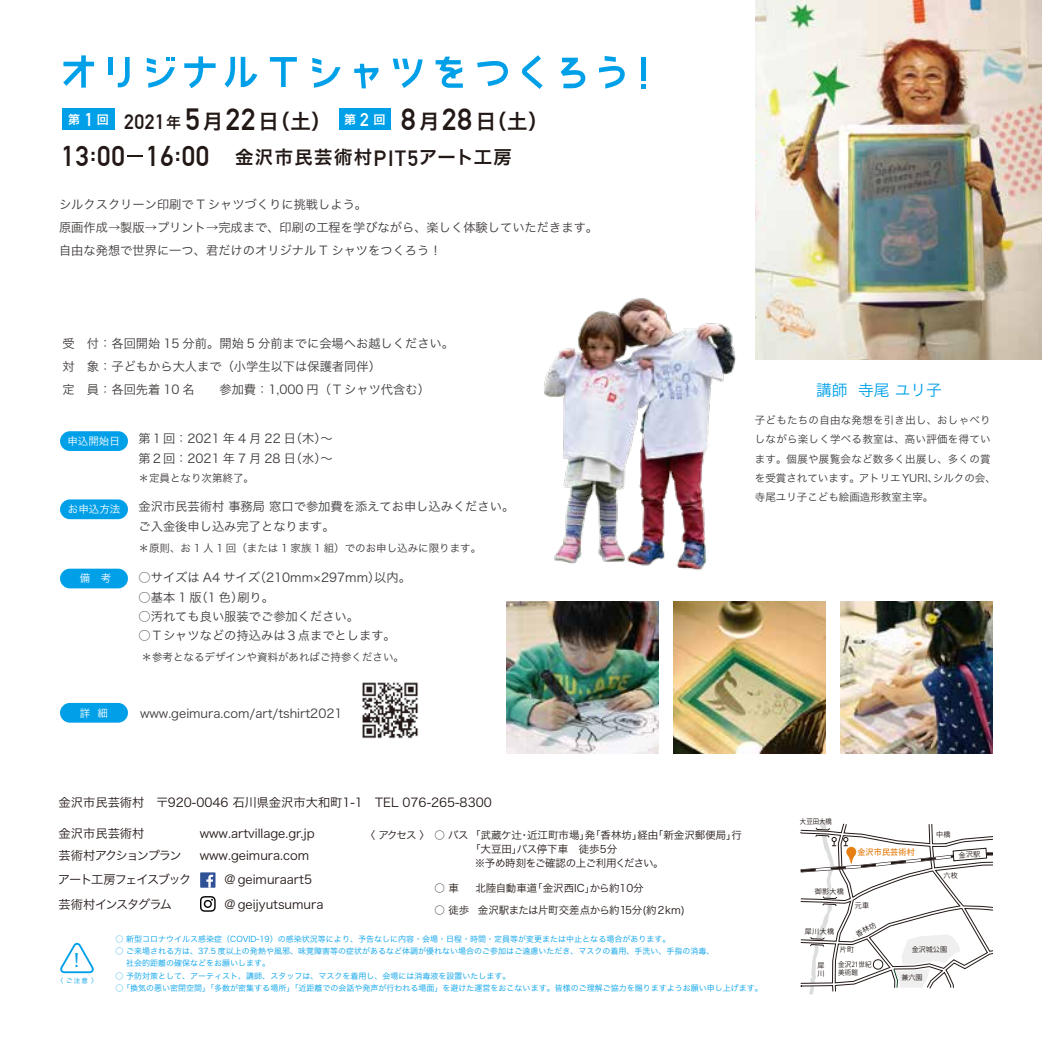
<style>
.page{position:relative;width:1042px;height:1042px;background:#fff}
.page>*{position:absolute;margin:0;border:0;box-sizing:border-box;transform-origin:0 0}
.t1{font:20.47px "Hiragino Sans W6";color:#221815}
.t2{font:700 19.43px "DIN Alternate";color:#00a0e9}
.t3{font:18.38px "Hiragino Sans W6";letter-spacing:.075em;color:#221815}
.t4{font:15.75px "Hiragino Sans W3";color:#00a0e9}
.t5{font:12.25px/22.8px "Hiragino Sans W3";color:#3e3a39}
.t6{font:12.25px "Hira Kaku Pro W3";color:#221815}
.t7{font:12.25px/24.3px "Hira Kaku Pro W3";letter-spacing:-.105em;color:#221815}
.t8{font:12.25px "Hira Kaku Pro W3";letter-spacing:-.12em;color:#221815}
.t9{font:10.5px/19.2px "Hiragino Sans W3";letter-spacing:.025em;color:#3e3a39}
.t10{font:10.5px "Hira Kaku Pro W3";letter-spacing:-.01em;color:#221815}
.t11{font:10.5px "Hiragino Sans W3";color:#3e3a39}
.t12{font:10.5px "Hira Kaku Pro W3";letter-spacing:-.035em;color:#221815}
.t13{font:10.5px "Hira Kaku Pro W3";letter-spacing:-.04em;color:#221815}
.t14{font:10.5px "Hiragino Sans W3";color:#fff}
.t15{font:8.05px/12.2px "Hiragino Sans W3";color:#00a0e9}
.t16{font:500 8.05px "Koz Go Pro";letter-spacing:.025em;color:#e57f14}
.t17{font:7px/8.4px "Koz Go Pro";color:#221815}
.t18{font:7px/8.4px "Koz Go Pro";color:#221815;scale:.93 1}
.t19{font:7px "Koz Go Pro";color:#221815;scale:.9 1}
.t20{font:6.48px "Hira Kaku Pro W3";color:#00a0e9}
.s1{font-family:"DIN Alternate";font-weight:700;font-size:18.03px;color:#fff}
.s2{font-family:"DIN Alternate";font-weight:700}
.s3{font-size:15.05px}
.s4{font-family:"DIN Alternate";font-weight:700;font-size:30.1px}
.s5{font-family:"DIN Alternate";font-weight:700;font-size:28px}
.s6{font-family:"Koz Go Pr 6 N";font-size:28px}
.s7{font-family:"DIN Alternate";font-weight:700;font-size:21.53px}
</style>
<div class="page">
<img style="left:362px;top:682px;width:56px;height:57px">
<div style="left:60px;top:703px;width:68px;height:19px;background:#00a0e9;border-radius:10px"></div>
<img style="left:756px;top:0;width:286px;height:359px">
<div style="left:60px;top:431px;width:68px;height:20px;background:#00a0e9;border-radius:10px"></div>
<div style="left:60px;top:499px;width:68px;height:20px;background:#00a0e9;border-radius:10px"></div>
<div style="left:60px;top:569px;width:68px;height:19px;background:#00a0e9;border-radius:10px"></div>
<img style="left:544px;top:199px;width:249px;height:462px">
<img style="left:840px;top:601px;width:153px;height:152px">
<img style="left:673px;top:601px;width:152px;height:152px">
<img style="left:506px;top:601px;width:152px;height:152px">
<div style="left:63px;top:109px;width:52px;height:21px;background:#00a0e9"></div>
<div style="left:339px;top:109px;width:52px;height:21px;background:#00a0e9"></div>
<div style="left:200px;top:872px;width:15px;height:15px;background:#2f5196"></div>
<svg style="left:206px;top:874px;width:7px;height:13px"></svg>
<svg style="left:200px;top:896px;width:16px;height:16px"></svg>
<svg style="left:60px;top:942px;width:34px;height:32px"></svg>
<svg style="left:477px;top:61px;width:31px;height:25px"></svg>
<svg style="left:522px;top:55px;width:20px;height:34px"></svg>
<svg style="left:560px;top:58px;width:25px;height:30px"></svg>
<svg style="left:599px;top:56px;width:26px;height:32px"></svg>
<svg style="left:435px;top:57px;width:28px;height:31px"></svg>
<div style="left:108px;top:57px;width:5px;height:17px;background:#00a0e9"></div>
<svg style="left:118px;top:57px;width:12px;height:30px"></svg>
<svg style="left:63px;top:55px;width:31px;height:33px"></svg>
<svg style="left:184px;top:56px;width:32px;height:32px"></svg>
<svg style="left:224px;top:57px;width:11px;height:30px"></svg>
<svg style="left:241px;top:57px;width:16px;height:30px"></svg>
<svg style="left:147px;top:57px;width:28px;height:31px"></svg>
<svg style="left:270px;top:57px;width:27px;height:30px"></svg>
<svg style="left:354px;top:64px;width:25px;height:24px"></svg>
<svg style="left:393px;top:59px;width:29px;height:29px"></svg>
<svg style="left:312px;top:58px;width:28px;height:30px"></svg>
<svg style="left:641px;top:84px;width:4px;height:4px"></svg>
<hr style="left:641px;top:57px;width:4px;height:23px;background:#00a0e9">
<svg style="left:800px;top:820px;width:193px;height:175px"></svg>
<h1 class="t1" style="left:68px;top:102px;width:319px"><sup>第</sup> <span class="s1">1</span> <sup>回</sup> <span class="s2">2021</span><span class="s3">年</span> <span class="s4">5</span>月<span class="s4">22</span>日（土） <sup>第</sup> <span class="s1">2</span> <sup>回</sup></h1>
<h1 class="t1" style="left:401px;top:102px;width:149px"><span class="s4">8</span> 月<span class="s4">28</span> 日（土）</h1>
<h3 class="t3" style="left:62px;top:141px;width:452px"><span class="s5">13</span><sup>:</sup><span class="s5">00</span><span class="s6">-</span><span class="s5">16</span><sup>:</sup><span class="s5">00</span> 金沢市民芸術村<span class="s7">PIT5</span>アート工房</h3>
<p class="t5" style="left:59px;top:192px;width:540px">シルクスクリーン印刷で T シャツづくりに挑戦しよう。<br>原画作成→製版→プリント→完成まで、印刷の工程を学びながら、楽しく体験していただきます。自由な発想で世界に一つ、君だけのオリジナル T シャツをつくろう！</p>
<p class="t5" style="left:62px;top:331px;width:393px">受　付：各回開始 15 分前。開始 5 分前までに会場へお越しください。対　象：子どもから大人まで（小学生以下は保護者同伴）<br>定　員：各回先着 10 名　　参加費：1,000 円（ T シャツ代含む）</p>
<p class="t14" style="left:67px;top:432px;width:54px">申込開始日</p>
<p class="t14" style="left:68px;top:500px;width:54px">お申込方法</p>
<p class="t5" style="left:139px;top:428px;width:196px;line-height:19.2px">第１回：2021 年 4 月 22 日（木）～第２回：2021 年 7 月 28 日（水）～</p>
<p class="t11" style="left:139px;top:468px;width:117px">＊定員となり次第終了。</p>
<p class="t5" style="left:139px;top:496px;width:377px;line-height:19.2px">金沢市民芸術村 事務局 窓口で参加費を添えてお申し込みください。ご入金後申し込み完了となります。</p>
<p class="t11" style="left:139px;top:538px;width:344px">＊原則、お 1 人 1 回（または 1 家族 1 組）でのお申し込みに限ります。</p>
<p class="t14" style="left:80px;top:569px;width:33px">備　考</p>
<p class="t5" style="left:139px;top:565px;width:274px">○サイズは A4 サイズ（210mm×297mm）以内。</p>
<p class="t5" style="left:139px;top:585px;width:137px">○基本 1 版（1 色）刷り。</p>
<p class="t5" style="left:139px;top:604px;width:222px">○汚れても良い服装でご参加ください。</p>
<p class="t5" style="left:139px;top:623px;width:259px">○Ｔシャツなどの持込みは３点までとします。</p>
<p class="t11" style="left:141px;top:648px;width:264px">＊参考となるデザインや資料があればご持参ください。</p>
<p class="t14" style="left:80px;top:703px;width:29px">詳 細</p>
<p class="t5" style="left:140px;top:700px;width:204px">www.geimura.com/art/tshirt2021</p>
<p class="t6" style="left:59px;top:791px;width:435px">金沢市民芸術村　〒920-0046 石川県金沢市大和町1-1　TEL 076-265-8300</p>
<p class="t4" style="left:816px;top:376px;width:127px">講師 寺尾 ユリ子</p>
<p class="t9" style="left:755px;top:410px;width:243px">子どもたちの自由な発想を引き出し、おしゃべりしながら楽しく学べる教室は、高い評価を得ています。個展や展覧会など数多く出展し、多くの賞を受賞されています。アトリエYURI、シルクの会、寺尾ユリ子こども絵画造形教室主宰。</p>
<p class="t19" style="left:800px;top:816px;width:37px">大豆田大橋</p>
<p class="t6" style="left:59px;top:822px;width:87px">金沢市民芸術村</p>
<p class="t6" style="left:200px;top:822px;width:116px">www.artvillage.gr.jp</p>
<p class="t8" style="left:59px;top:845px;width:125px">芸術村アクションプラン</p>
<p class="t6" style="left:200px;top:845px;width:111px">www.geimura.com</p>
<p class="t6" style="left:224px;top:893px;width:100px">@ geijyutsumura</p>
<p class="t10" style="left:365px;top:826px;width:378px">〈 アクセス 〉 ○ バス「武蔵ケ辻・近江町市場」発「香林坊」経由「新金沢郵便局」行</p>
<p class="t10" style="left:470px;top:840px;width:149px">「大豆田」バス停下車　徒歩5分</p>
<p class="t13" style="left:475px;top:854px;width:190px">※予め時刻をご確認の上ご利用ください。</p>
<p class="t7" style="left:58px;top:866px;width:135px">アート工房フェイスブック芸術村インスタグラム</p>
<p class="t6" style="left:224px;top:868px;width:89px">@ geimuraart5</p>
<p class="t15" style="left:115px;top:932px;width:556px">○ 新型コロナウイルス感染症（COVID-19）の感染状況等により、予告なしに内容・会場・日程・時間・定員等が変更または中止となる場合があります。</p>
<p class="t15" style="left:126px;top:944px;width:590px;text-indent:-11px">○ ご来場される方は、37.5 度以上の発熱や風邪、味覚障害等の症状があるなど体調が優れない場合のご参加はご遠慮いただき、マスクの着用、手洗い、手指の消毒、社会的距離の確保などをお願いします。</p>
<p class="t15" style="left:115px;top:969px;width:397px">○ 予防対策として、アーティスト、講師、スタッフは、マスクを着用し、会場には消毒液を設置いたします。</p>
<p class="t15" style="left:115px;top:981px;width:649px">○ 「換気の悪い密閉空間」「多数が密集する場所」「近距離での会話や発声が行われる場面」を避けた運営をおこないます。皆様のご理解ご協力を賜りますようお願い申し上げます。</p>
<p class="t10" style="left:434px;top:878px;width:26px">○ 車</p>
<p class="t10" style="left:475px;top:878px;width:170px">北陸自動車道「金沢西IC」から約10分</p>
<p class="t12" style="left:434px;top:900px;width:252px">○ 徒歩 金沢駅または片町交差点から約15分(約２km)</p>
<h2 class="t2" style="left:74px;top:946px;width:7px">!</h2>
<p class="t20" style="left:57px;top:975px;width:42px">〈ご注意〉</p>
<p class="t16" style="left:857px;top:847px;width:59px">金沢市民芸術村</p>
<p class="t17" style="left:815px;top:887px;width:31px">御影大橋</p>
<p class="t17" style="left:805px;top:927px;width:31px">犀川大橋</p>
<p class="t17" style="left:854px;top:901px;width:16px">元車</p>
<p class="t17" style="left:936px;top:830px;width:16px">中橋</p>
<p class="t17" style="left:943px;top:871px;width:16px">六枚</p>
<p class="t17" style="left:817px;top:961px;width:8px">犀川</p>
<p class="t17" style="left:840px;top:945px;width:16px">片町</p>
<p class="t18" style="left:838px;top:960px;width:37px">金沢21世紀美術館</p>
<p class="t17" style="left:912px;top:945px;width:37px">金沢城公園</p>
<p class="t17" style="left:901px;top:973px;width:23px">兼六園</p>
</div>
